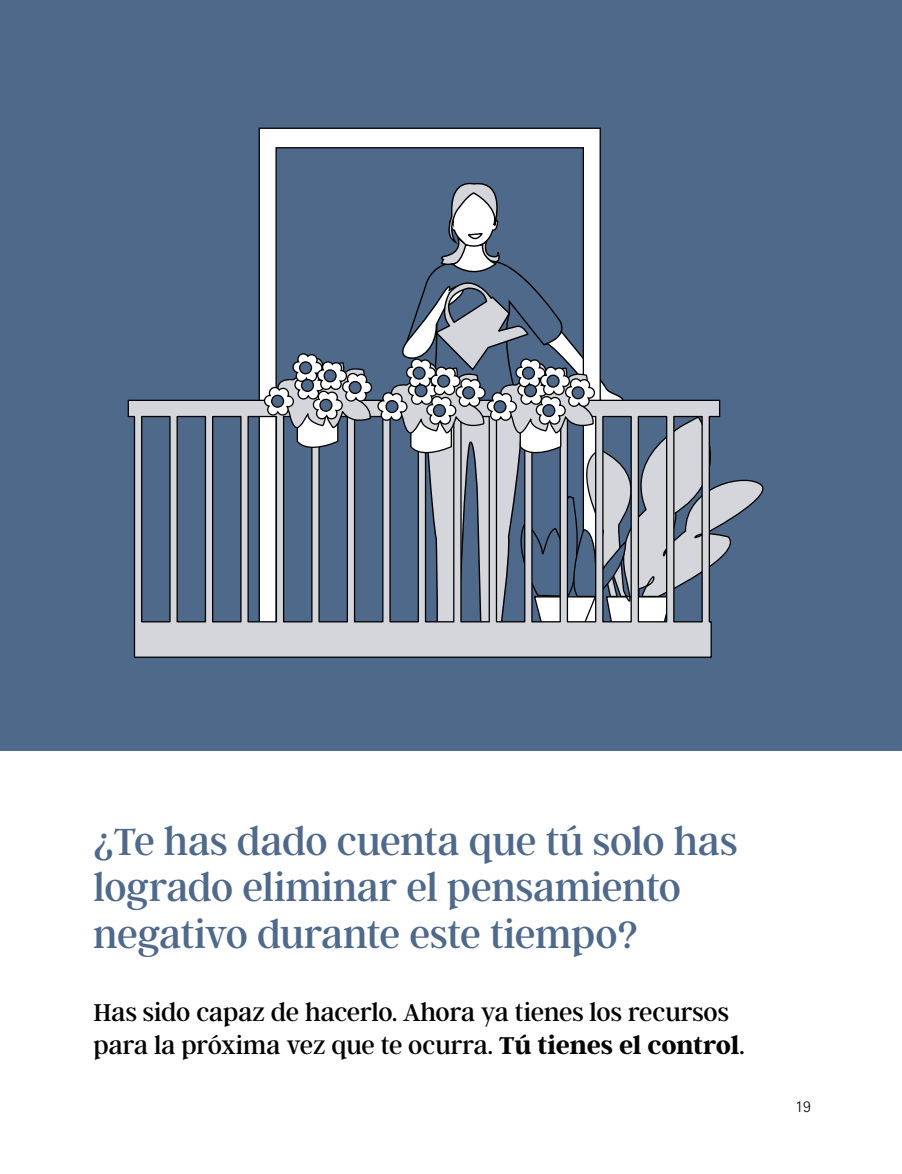
<style>
.page{position:relative;width:902px;height:1174px;background:#fff}
.page>*{position:absolute;margin:0;border:0;box-sizing:border-box;transform-origin:0 0}
.t1{font:42px/46.5px "Argent CF";letter-spacing:-.005em;color:#4f698b}
.t2{font:27px/33px "Argent CF";color:#000}
.t3{font:300 16.5px "Rotis Sans Serif Std";color:#000}
.s1{font-weight:700}
</style>
<div class="page">
<div style="left:0;top:0;width:901px;height:750px;background:#4f698b"></div>
<svg style="left:720px;top:479px;width:44px;height:80px"></svg>
<svg style="left:127px;top:399px;width:593px;height:259px"></svg>
<svg style="left:263px;top:127px;width:409px;height:516px"></svg>
<div style="left:433px;top:404px;width:12px;height:12px;background:#4f698b;border-radius:50%"></div>
<div style="left:433px;top:404px;width:13px;height:13px;border:1px solid #000;border-radius:50%"></div>
<div style="left:415px;top:385px;width:12px;height:11px;background:#4f698b;border-radius:50%"></div>
<div style="left:414px;top:384px;width:13px;height:13px;border:1px solid #000;border-radius:50%"></div>
<svg style="left:413px;top:367px;width:12px;height:12px"></svg>
<div style="left:412px;top:366px;width:13px;height:14px;border:1px solid #000;border-radius:50%"></div>
<svg style="left:437px;top:375px;width:12px;height:12px"></svg>
<div style="left:437px;top:374px;width:13px;height:14px;border:1px solid #000;border-radius:50%"></div>
<div style="left:462px;top:387px;width:12px;height:12px;background:#4f698b;border-radius:50%"></div>
<div style="left:462px;top:386px;width:13px;height:13px;border:1px solid #000;border-radius:50%"></div>
<div style="left:386px;top:401px;width:12px;height:11px;background:#4f698b;border-radius:50%"></div>
<div style="left:385px;top:400px;width:13px;height:13px;border:1px solid #000;border-radius:50%"></div>
<div style="left:543px;top:404px;width:11px;height:12px;background:#4f698b;border-radius:50%"></div>
<div style="left:542px;top:404px;width:13px;height:13px;border:1px solid #000;border-radius:50%"></div>
<div style="left:524px;top:385px;width:12px;height:11px;background:#4f698b;border-radius:50%"></div>
<div style="left:524px;top:384px;width:13px;height:13px;border:1px solid #000;border-radius:50%"></div>
<div style="left:494px;top:401px;width:12px;height:11px;background:#4f698b;border-radius:50%"></div>
<div style="left:493px;top:400px;width:13px;height:13px;border:1px solid #000;border-radius:50%"></div>
<svg style="left:522px;top:367px;width:12px;height:12px"></svg>
<div style="left:522px;top:366px;width:13px;height:14px;border:1px solid #000;border-radius:50%"></div>
<svg style="left:547px;top:375px;width:12px;height:12px"></svg>
<div style="left:546px;top:374px;width:13px;height:14px;border:1px solid #000;border-radius:50%"></div>
<svg style="left:572px;top:387px;width:12px;height:12px"></svg>
<div style="left:571px;top:386px;width:13px;height:13px;border:1px solid #000;border-radius:50%"></div>
<div style="left:320px;top:399px;width:12px;height:12px;background:#4f698b;border-radius:50%"></div>
<div style="left:319px;top:399px;width:13px;height:13px;border:1px solid #000;border-radius:50%"></div>
<div style="left:272px;top:395px;width:11px;height:12px;background:#4f698b;border-radius:50%"></div>
<div style="left:271px;top:395px;width:13px;height:13px;border:1px solid #000;border-radius:50%"></div>
<div style="left:301px;top:379px;width:12px;height:12px;background:#4f698b;border-radius:50%"></div>
<div style="left:301px;top:379px;width:13px;height:13px;border:1px solid #000;border-radius:50%"></div>
<div style="left:299px;top:362px;width:12px;height:12px;background:#4f698b;border-radius:50%"></div>
<div style="left:299px;top:361px;width:13px;height:13px;border:1px solid #000;border-radius:50%"></div>
<svg style="left:324px;top:370px;width:12px;height:12px"></svg>
<div style="left:323px;top:369px;width:13px;height:13px;border:1px solid #000;border-radius:50%"></div>
<div style="left:349px;top:381px;width:12px;height:12px;background:#4f698b;border-radius:50%"></div>
<div style="left:348px;top:381px;width:13px;height:13px;border:1px solid #000;border-radius:50%"></div>
<h1 class="t1" style="left:94px;top:819px;width:645px">¿Te has dado cuenta que tú solo has logrado eliminar el pensamiento negativo durante este tiempo?</h1>
<p class="t2" style="left:94px;top:997px;width:652px">Has sido capaz de hacerlo. Ahora ya tienes los recursos para la próxima vez que te ocurra. <span class="s1">Tú tienes el control</span>.</p>
<p class="t3" style="left:795px;top:1097px;width:17px">19</p>
</div>
